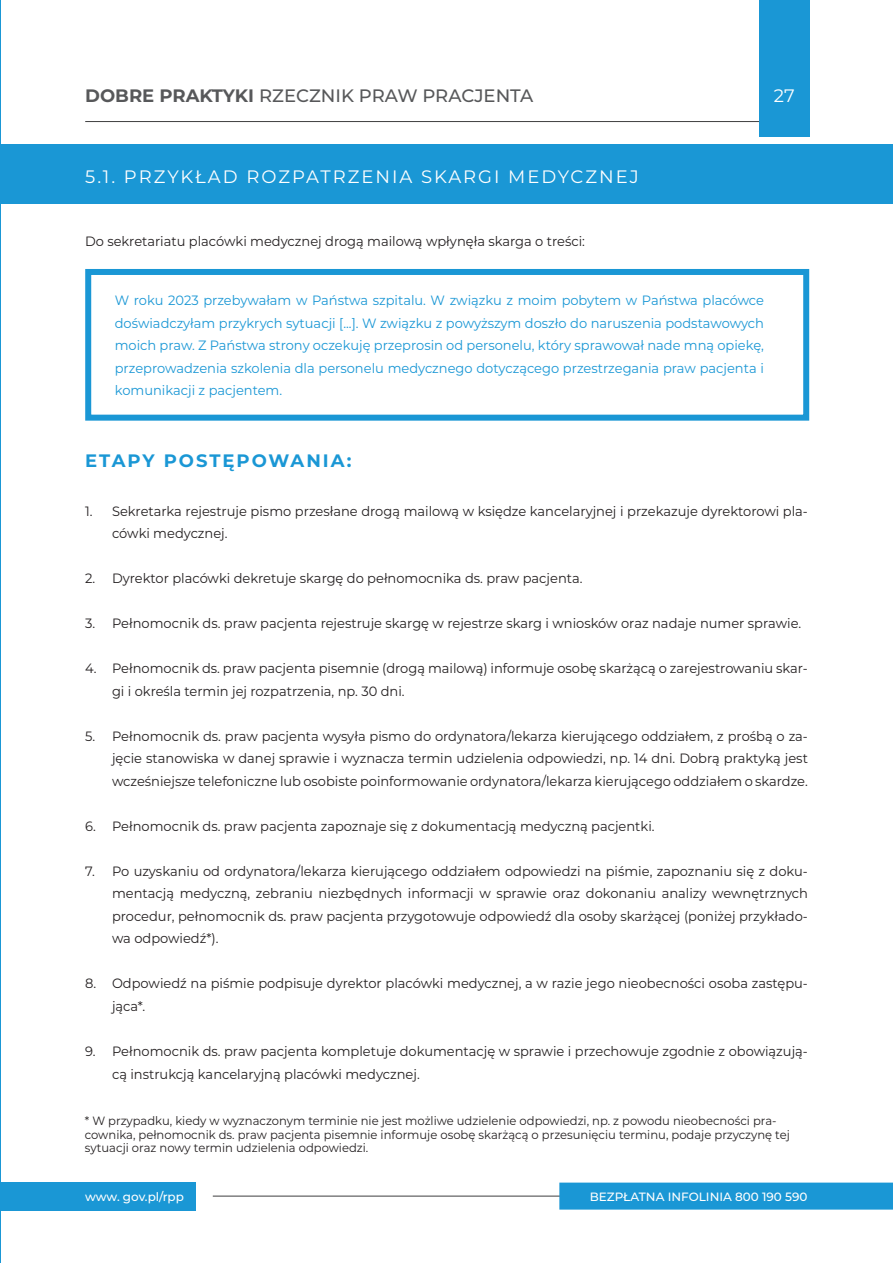
<style>
.page{position:relative;width:893px;height:1263px;background:#fff}
.page>*{position:absolute;margin:0;border:0;box-sizing:border-box;transform-origin:0 0}
.t1{font:18px "Montserrat";letter-spacing:.11em;color:#fff}
.t2{font:500 18px "Montserrat";color:#57585a}
.t3{font:700 18px "Montserrat";letter-spacing:.11em;color:#1a97d5}
.t4{font:13.5px/22.5px "Montserrat";color:#231f20;scale:.96 1}
.t5{font:13.5px/22.5px "Montserrat";color:#1a97d5;text-align:justify;scale:.96 1}
.t6{font:12px/13.5px "Montserrat";color:#231f20;scale:.96 1}
.t7{font:500 12px "Montserrat";color:#fff}
.s1{font-weight:700}
</style>
<div class="page">
<div style="left:0;top:1182px;width:195px;height:29px;background:#1a97d5"></div>
<hr style="left:85px;top:121px;width:704px;height:1px;background:#3e3e3f">
<div style="left:759px;top:0;width:50px;height:136px;background:#1a97d5"></div>
<hr style="left:213px;top:1196px;width:446px;height:1px;background:#3e3e3f">
<div style="left:559px;top:1182px;width:334px;height:27px;background:#1a97d5"></div>
<hr style="left:0;top:0;width:1px;height:1263px;background:#1a97d5">
<div style="left:85px;top:269px;width:724px;height:152px;border:6px solid #1a97d5"></div>
<div style="left:0;top:145px;width:893px;height:59px;background:#1a97d5"></div>
<h1 class="t2" style="left:85px;top:84px;width:450px"><span class="s1">DOBRE PRAKTYKI</span> RZECZNIK PRAW PRACJENTA</h1>
<h1 class="t1" style="left:774px;top:84px;width:22px">27</h1>
<h1 class="t1" style="left:85px;top:164px;width:555px">5.1. PRZYKŁAD ROZPATRZENIA SKARGI MEDYCZNEJ</h1>
<p class="t4" style="left:85px;top:229px;width:522px">Do sekretariatu placówki medycznej drogą mailową wpłynęła skarga o treści:</p>
<p class="t5" style="left:115px;top:289px;width:678px">W roku 2023 przebywałam w Państwa szpitalu. W związku z moim pobytem w Państwa placówce doświadczyłam przykrych sytuacji [...]. W związku z powyższym doszło do naruszenia podstawowych moich praw. Z Państwa strony oczekuję przeprosin od personelu, który sprawował nade mną opiekę, przeprowadzenia szkolenia dla personelu medycznego dotyczącego przestrzegania praw pacjenta i komunikacji z pacjentem.</p>
<h1 class="t3" style="left:85px;top:448px;width:268px">ETAPY POSTĘPOWANIA:</h1>
<p class="t4" style="left:112px;top:499px;width:726px;text-indent:-27px">1. Sekretarka rejestruje pismo przesłane drogą mailową w księdze kancelaryjnej i przekazuje dyrektorowi pla&shy;cówki medycznej.</p>
<p class="t4" style="left:85px;top:567px;width:520px">2. Dyrektor placówki dekretuje skargę do pełnomocnika ds. praw pacjenta.</p>
<p class="t4" style="left:85px;top:612px;width:748px">3. Pełnomocnik ds. praw pacjenta rejestruje skargę w rejestrze skarg i wniosków oraz nadaje numer sprawie.</p>
<p class="t4" style="left:112px;top:657px;width:726px;text-indent:-27px">4. Pełnomocnik ds. praw pacjenta pisemnie (drogą mailową) informuje osobę skarżącą o zarejestrowaniu skar&shy;gi i określa termin jej rozpatrzenia, np. 30 dni.</p>
<p class="t4" style="left:112px;top:724px;width:726px;text-align:justify;text-indent:-27px">5. Pełnomocnik ds. praw pacjenta wysyła pismo do ordynatora/lekarza kierującego oddziałem, z prośbą o za&shy;jęcie stanowiska w danej sprawie i wyznacza termin udzielenia odpowiedzi, np. 14 dni. Dobrą praktyką jest wcześniejsze telefoniczne lub osobiste poinformowanie ordynatora/lekarza kierującego oddziałem o skardze.</p>
<p class="t4" style="left:85px;top:814px;width:595px">6. Pełnomocnik ds. praw pacjenta zapoznaje się z dokumentacją medyczną pacjentki.</p>
<p class="t4" style="left:112px;top:859px;width:726px;text-align:justify;text-indent:-27px">7. Po uzyskaniu od ordynatora/lekarza kierującego oddziałem odpowiedzi na piśmie, zapoznaniu się z doku&shy;mentacją medyczną, zebraniu niezbędnych informacji w sprawie oraz dokonaniu analizy wewnętrznych procedur, pełnomocnik ds. praw pacjenta przygotowuje odpowiedź dla osoby skarżącej (poniżej przykłado&shy;wa odpowiedź*).</p>
<p class="t4" style="left:112px;top:972px;width:726px;text-indent:-27px">8. Odpowiedź na piśmie podpisuje dyrektor placówki medycznej, a w razie jego nieobecności osoba zastępu&shy;jąca*.</p>
<p class="t4" style="left:112px;top:1039px;width:726px;text-indent:-27px">9. Pełnomocnik ds. praw pacjenta kompletuje dokumentację w sprawie i przechowuje zgodnie z obowiązują&shy;cą instrukcją kancelaryjną placówki medycznej.</p>
<p class="t6" style="left:85px;top:1113px;width:736px">* W przypadku, kiedy w wyznaczonym terminie nie jest możliwe udzielenie odpowiedzi, np. z powodu nieobecności pra&shy;cownika, pełnomocnik ds. praw pacjenta pisemnie informuje osobę skarżącą o przesunięciu terminu, podaje przyczynę tej sytuacji oraz nowy termin udzielenia odpowiedzi.</p>
<p class="t7" style="left:85px;top:1188px;width:100px">www. gov.pl/rpp</p>
<p class="t7" style="left:590px;top:1188px;width:219px">BEZPŁATNA INFOLINIA 800 190 590</p>
</div>
